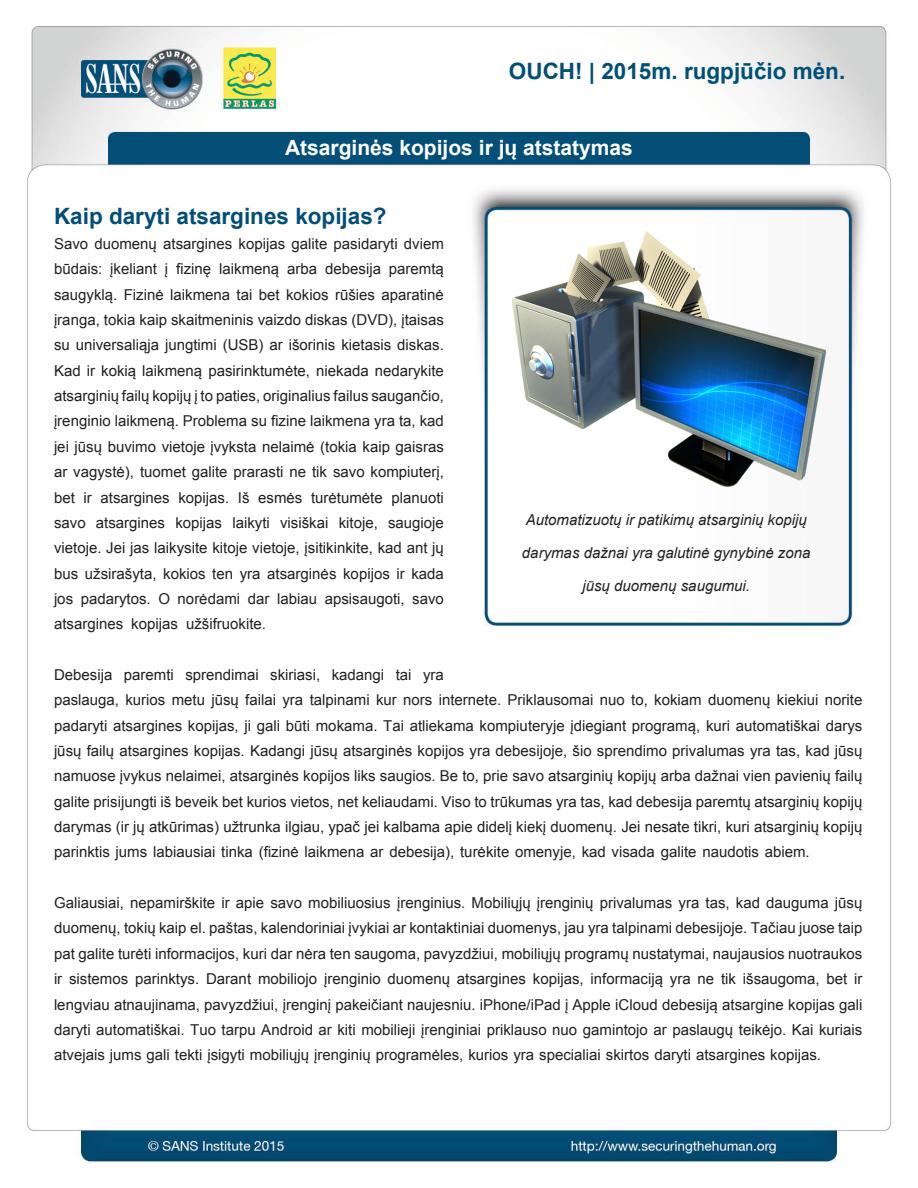
<style>
.page{position:relative;width:918px;height:1188px;background:#fff}
.page>*{position:absolute;margin:0;border:0;box-sizing:border-box;transform-origin:0 0}
.MainText{font:700 22.5px "Arial";color:#024e77}
.t1{font:700 22.5px "Arial";color:#004f77}
.t2{font:700 21px "Arial";color:#fff}
.MainText-2{font:15px/25.3px "Arial";color:#231f20;text-align:right}
.t3{font:italic 15px "Arial";color:#231f20}
</style>
<div class="page">
<img style="left:26px;top:26px;width:865px;height:1136px">
<img style="left:499px;top:231px;width:340px;height:255px">
<h1 class="t1" style="left:509px;top:56px;width:338px">OUCH! | 2015m. rugpjūčio mėn.</h1>
<h2 class="t2" style="left:285px;top:134px;width:349px">Atsarginės kopijos ir jų atstatymas</h2>
<p class="MainText" style="left:54px;top:201px;width:334px">Kaip daryti atsargines kopijas?</p>
<p class="MainText-2" style="left:54px;top:231px;width:391px">Savo duomenų atsargines kopijas galite pasidaryti dviem paremtą</p>
<p class="MainText-2" style="left:176px;top:257px;width:37px">fizinę</p>
<p class="MainText-2" style="left:54px;top:257px;width:50px">būdais:</p>
<p class="MainText-2" style="left:54px;top:282px;width:391px">saugyklą. Fizinė laikmena tai bet kokios rūšies aparatinė</p>
<p class="MainText-2" style="left:54px;top:307px;width:391px">įranga, tokia kaip skaitmeninis vaizdo diskas (DVD ,) įtaisas</p>
<p class="MainText-2" style="left:54px;top:333px;width:391px">su universaliąja jungtimi (USB) ar išorinis kietasis diskas.</p>
<p class="MainText-2" style="left:54px;top:358px;width:391px">Kad ir kokią laikmeną pasirinktumėte, niekada nedarykite</p>
<p class="MainText-2" style="left:54px;top:383px;width:391px">atsarginių failų kopijų toį paties, originalius failus saugančio,</p>
<p class="MainText-2" style="left:54px;top:409px;width:391px">įrenginio laikmeną. Problema su fizine laikmena yra ta, kad</p>
<p class="MainText-2" style="left:54px;top:434px;width:391px">jei jūsų buvimo vietoje įvyksta nelaimė (tokia kaip gaisras</p>
<p class="MainText-2" style="left:54px;top:459px;width:391px">ar vagystė ,) tuomet galite prarasti ne tik savo kompiuterį,</p>
<p class="MainText-2" style="left:391px;top:485px;width:54px">planuoti</p>
<p class="MainText-2" style="left:110px;top:257px;width:48px">įkeliant</p>
<p class="MainText-2" style="left:165px;top:257px;width:5px">į</p>
<p class="MainText-2" style="left:219px;top:257px;width:62px">laikmeną</p>
<p class="MainText-2" style="left:287px;top:257px;width:32px">arba</p>
<p class="MainText-2" style="left:325px;top:257px;width:57px">debesija</p>
<p class="MainText-2" style="left:238px;top:485px;width:13px">Iš</p>
<p class="MainText-2" style="left:54px;top:485px;width:22px">bet</p>
<p class="MainText-2" style="left:84px;top:485px;width:10px">ir</p>
<p class="MainText-2" style="left:101px;top:485px;width:71px">atsargines</p>
<p class="MainText-2" style="left:178px;top:485px;width:52px">kopijas.</p>
<p class="MainText-2" style="left:311px;top:485px;width:73px">turėtumėte</p>
<p class="MainText-2" style="left:258px;top:485px;width:46px">esmės</p>
<p class="MainText-2" style="left:280px;top:510px;width:50px">visiškai</p>
<p class="MainText-2" style="left:96px;top:510px;width:71px">atsargines</p>
<p class="MainText-2" style="left:175px;top:510px;width:48px">kopijas</p>
<p class="MainText-2" style="left:232px;top:510px;width:39px">laikyti</p>
<p class="MainText-2" style="left:339px;top:510px;width:41px">kitoje,</p>
<p class="MainText-2" style="left:388px;top:510px;width:57px">saugioje</p>
<p class="MainText-2" style="left:54px;top:510px;width:33px">savo</p>
<p class="MainText-2" style="left:54px;top:535px;width:391px">vietoje. Jei jas laikysite kitoje vietoje, įsitikinkite, kad ant jų</p>
<p class="MainText-2" style="left:54px;top:561px;width:391px">bus užsirašyta, kokios ten yra atsarginės kopijos ir kada</p>
<p class="MainText-2" style="left:412px;top:586px;width:33px">savo</p>
<p class="MainText-2" style="left:81px;top:586px;width:91px">padarytos O.</p>
<p class="MainText-2" style="left:54px;top:586px;width:21px">jos</p>
<p class="MainText-2" style="left:178px;top:586px;width:64px">norėdami</p>
<p class="MainText-2" style="left:248px;top:586px;width:23px">dar</p>
<p class="MainText-2" style="left:277px;top:586px;width:42px">labiau</p>
<p class="MainText-2" style="left:325px;top:586px;width:82px">apsisaugoti,</p>
<p class="MainText-2" style="left:54px;top:612px;width:71px">atsargines</p>
<p class="MainText-2" style="left:131px;top:612px;width:48px">kopijas</p>
<p class="MainText-2" style="left:186px;top:612px;width:82px">užšifruokite.</p>
<p class="t3" style="left:526px;top:510px;width:282px">Automatizuotų ir patikimų atsarginių kopijų</p>
<p class="t3" style="left:522px;top:543px;width:290px">darymas dažnai yra galutinė gynybinė zona</p>
<p class="t3" style="left:582px;top:576px;width:169px">jūsų duomenų saugumui.</p>
<p class="MainText-2" style="left:54px;top:662px;width:810px;text-align:left">Debesija<br>paslauga, kurios metu jūsų failai yra talpinami kur nors internete. Priklausomai nuo to, kokiam duomenų kiekiui norite padaryti atsargines kopijas, ji gali būti mokama. Tai atliekama kompiuteryje įdiegiant programą, kuri automatiškai darys jūsų failų atsargines kopijas. Kadangi jūsų atsarginės kopijos yra debesijoje, šio sprendimo privalumas yra tas, kad jūsų namuose įvykus nelaimei, atsarginės kopijos liks saugios. Be to, prie savo atsarginių kopijų arba dažnai vien pavienių failų galite prisijungti iš beveik bet kurios vietos, net keliaudami. Viso to trūkumas yra tas, kad debesija paremtų atsarginių kopijų darymas ( jųir atkūrimas) užtrunka ilgiau, ypač jei kalbama apie didelį kiekį duomenų. Jei nesate tikri, kuri atsarginių kopijų parinktis jums labiausiai tinka (fizinė laikmena ar debesija ,) turėkite omenyje, kad visada galite naudotis abiem.</p>
<p class="MainText-2" style="left:54px;top:890px;width:810px">Galiausiai, nepamirškite ir apie savo mobiliuosius įrenginius. Mobiliųjų įrenginių privalumas yra tas, kad dauguma jūsų duomenų, tokių kaip el. paštas, kalendoriniai įvykiai ar kontaktiniai duomenys, jau yra talpinami debesijoje. Tačiau juose taip pat galite turėti informacijos, kuri dar nėra ten saugoma, pavyzdžiui, mobiliųjų programų nustatymai, naujausios nuotraukos ir</p>
<p class="MainText-2" style="left:124px;top:662px;width:52px">paremti</p>
<p class="MainText-2" style="left:185px;top:662px;width:75px">sprendimai</p>
<p class="MainText-2" style="left:270px;top:662px;width:51px">skiriasi,</p>
<p class="MainText-2" style="left:332px;top:662px;width:54px">kadangi</p>
<p class="MainText-2" style="left:396px;top:662px;width:17px">tai</p>
<p class="MainText-2" style="left:423px;top:662px;width:22px">yra</p>
<p class="MainText-2" style="left:591px;top:966px;width:74px">informaciją</p>
<p class="MainText-2" style="left:743px;top:966px;width:78px">išsaugoma,</p>
<p class="MainText-2" style="left:54px;top:966px;width:810px;text-align:left">ir<br>lengviau atnaujinama, pavyzdžiui, įrenginį pakeičiant naujesniu. iPhone/iPad į Apple iCloud debesiją atsargine kopijas gali daryti automatiškai. Tuo tarpu Android ar kiti mobilieji įrenginiai priklauso nuo gamintojo ar paslaugų teikėjo. Kai kuriais atvejais jums gali tekti įsigyti mobiliųjų įrenginių programėles, kurios yra specialiai skirtos daryti atsargines kopijas.</p>
<p class="MainText-2" style="left:69px;top:966px;width:61px">sistemos</p>
<p class="MainText-2" style="left:135px;top:966px;width:66px">parinktys.</p>
<p class="MainText-2" style="left:206px;top:966px;width:47px">Darant</p>
<p class="MainText-2" style="left:258px;top:966px;width:61px">mobiliojo</p>
<p class="MainText-2" style="left:324px;top:966px;width:58px">įrenginio</p>
<p class="MainText-2" style="left:388px;top:966px;width:64px">duomenų</p>
<p class="MainText-2" style="left:457px;top:966px;width:71px">atsargines</p>
<p class="MainText-2" style="left:533px;top:966px;width:52px">kopijas,</p>
<p class="MainText-2" style="left:721px;top:966px;width:16px">tik</p>
<p class="MainText-2" style="left:826px;top:966px;width:22px">bet</p>
<p class="MainText-2" style="left:670px;top:966px;width:22px">yra</p>
<p class="MainText-2" style="left:698px;top:966px;width:18px">ne</p>
</div>
